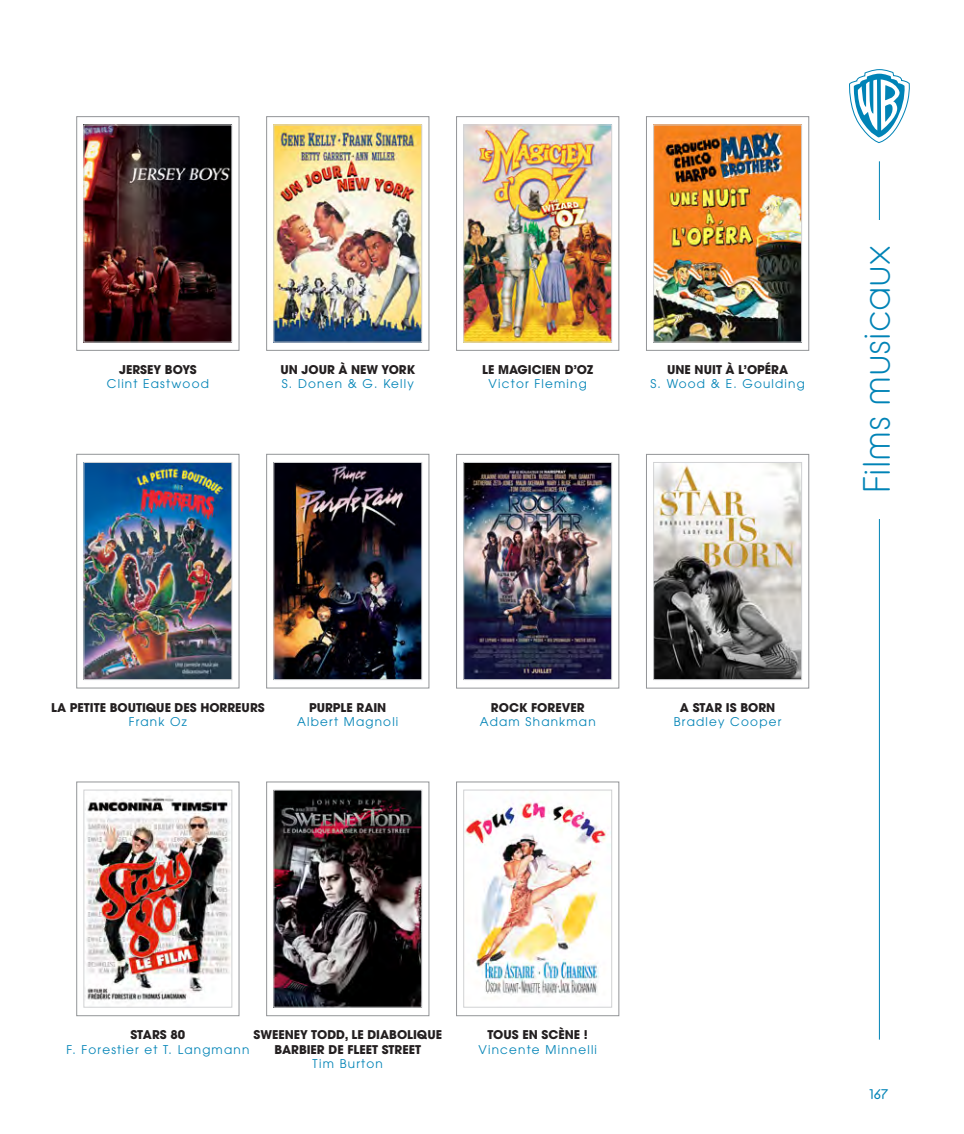
<style>
.page{position:relative;width:964px;height:1134px;background:#fff}
.page>*{position:absolute;margin:0;border:0;box-sizing:border-box;transform-origin:0 0}
.t1{font:38px "BC Alphapipe L";color:#0083b6}
.t2{font:14px "BC Alphapipe RB";color:#0083b6}
.t3{font:700 12px/14.4px "ITC Avant Garde Pro";color:#231f20;text-align:center}
.themes_real{font:12px "ITC Avant Garde Pro";letter-spacing:.1em;color:#0083b6}
</style>
<div class="page">
<hr style="left:879px;top:161px;width:1px;height:878px;background:#0083b6">
<svg style="left:849px;top:69px;width:61px;height:74px"></svg>
<div style="left:76px;top:454px;width:163px;height:234px;background:#fff;border:1px solid #939598"></div>
<img style="left:86px;top:464px;width:144px;height:214px">
<div style="left:84px;top:462px;width:148px;height:218px;border:1px solid #d1d2d4"></div>
<div style="left:266px;top:454px;width:163px;height:234px;background:#fff;border:1px solid #939598"></div>
<img style="left:276px;top:464px;width:144px;height:214px">
<div style="left:274px;top:462px;width:148px;height:218px;border:1px solid #d1d2d4"></div>
<div style="left:456px;top:454px;width:163px;height:235px;background:#fff;border:1px solid #939598"></div>
<img style="left:465px;top:464px;width:145px;height:214px">
<div style="left:463px;top:462px;width:149px;height:218px;border:1px solid #d1d2d4"></div>
<div style="left:646px;top:454px;width:163px;height:235px;background:#fff;border:1px solid #939598"></div>
<img style="left:655px;top:464px;width:145px;height:214px">
<div style="left:653px;top:462px;width:149px;height:218px;border:1px solid #d1d2d4"></div>
<svg style="left:76px;top:781px;width:163px;height:235px"></svg>
<img style="left:86px;top:792px;width:144px;height:213px">
<div style="left:84px;top:790px;width:148px;height:217px;border:1px solid #d1d2d4"></div>
<svg style="left:266px;top:781px;width:163px;height:235px"></svg>
<img style="left:276px;top:792px;width:144px;height:213px">
<div style="left:456px;top:781px;width:163px;height:235px;background:#fff;border:1px solid #939598"></div>
<img style="left:465px;top:801px;width:143px;height:196px">
<div style="left:463px;top:790px;width:149px;height:217px;border:1px solid #d1d2d4"></div>
<svg style="left:76px;top:116px;width:163px;height:235px"></svg>
<img style="left:86px;top:127px;width:144px;height:213px">
<svg style="left:266px;top:116px;width:163px;height:235px"></svg>
<img style="left:276px;top:127px;width:144px;height:213px">
<div style="left:274px;top:125px;width:148px;height:217px;border:1px solid #d1d2d4"></div>
<div style="left:456px;top:116px;width:163px;height:235px;background:#fff;border:1px solid #939598"></div>
<img style="left:465px;top:127px;width:145px;height:213px">
<div style="left:463px;top:125px;width:149px;height:217px;border:1px solid #d1d2d4"></div>
<div style="left:646px;top:116px;width:163px;height:235px;background:#fff;border:1px solid #939598"></div>
<img style="left:655px;top:127px;width:145px;height:213px">
<div style="left:653px;top:125px;width:149px;height:217px;border:1px solid #d1d2d4"></div>
<div style="left:836px;top:220px;width:76px;height:298px;background:#fff"></div>
<p class="t3" style="left:119px;top:362px;width:79px">JERSEY BOYS</p>
<p class="themes_real" style="left:107px;top:376px;width:104px">Clint Eastwood</p>
<p class="t3" style="left:280px;top:362px;width:136px">UN JOUR À NEW YORK</p>
<p class="themes_real" style="left:282px;top:376px;width:133px">S. Donen &amp; G. Kelly</p>
<p class="t3" style="left:482px;top:362px;width:112px">LE MAGICIEN D’OZ</p>
<p class="themes_real" style="left:489px;top:376px;width:100px">Victor Fleming</p>
<p class="t3" style="left:667px;top:362px;width:123px">UNE NUIT À L’OPÉRA</p>
<p class="themes_real" style="left:650px;top:376px;width:156px">S. Wood &amp; E. Goulding</p>
<p class="t1" style="left:853px;top:493px;width:249px;rotate:-90deg">Films musicaux</p>
<p class="t3" style="left:51px;top:700px;width:215px">LA PETITE BOUTIQUE DES HORREURS</p>
<p class="themes_real" style="left:129px;top:714px;width:60px">Frank Oz</p>
<p class="t3" style="left:309px;top:700px;width:79px">PURPLE RAIN</p>
<p class="themes_real" style="left:297px;top:714px;width:103px">Albert Magnoli</p>
<p class="t3" style="left:491px;top:700px;width:95px">ROCK FOREVER</p>
<p class="themes_real" style="left:480px;top:714px;width:117px">Adam Shankman</p>
<p class="t3" style="left:680px;top:700px;width:97px">A STAR IS BORN</p>
<p class="themes_real" style="left:674px;top:714px;width:109px">Bradley Cooper</p>
<p class="t3" style="left:130px;top:1027px;width:56px">STARS 80</p>
<p class="themes_real" style="left:66px;top:1042px;width:184px">F. Forestier et T. Langmann</p>
<p class="t3" style="left:253px;top:1027px;width:190px">SWEENEY TODD, LE DIABOLIQUE<br>BARBIER DE FLEET STREET</p>
<p class="themes_real" style="left:313px;top:1056px;width:72px">Tim Burton</p>
<p class="t3" style="left:487px;top:1027px;width:102px">TOUS EN SCÈNE !</p>
<p class="themes_real" style="left:478px;top:1042px;width:120px">Vincente Minnelli</p>
<p class="t2" style="left:869px;top:1085px;width:20px">167</p>
</div>
